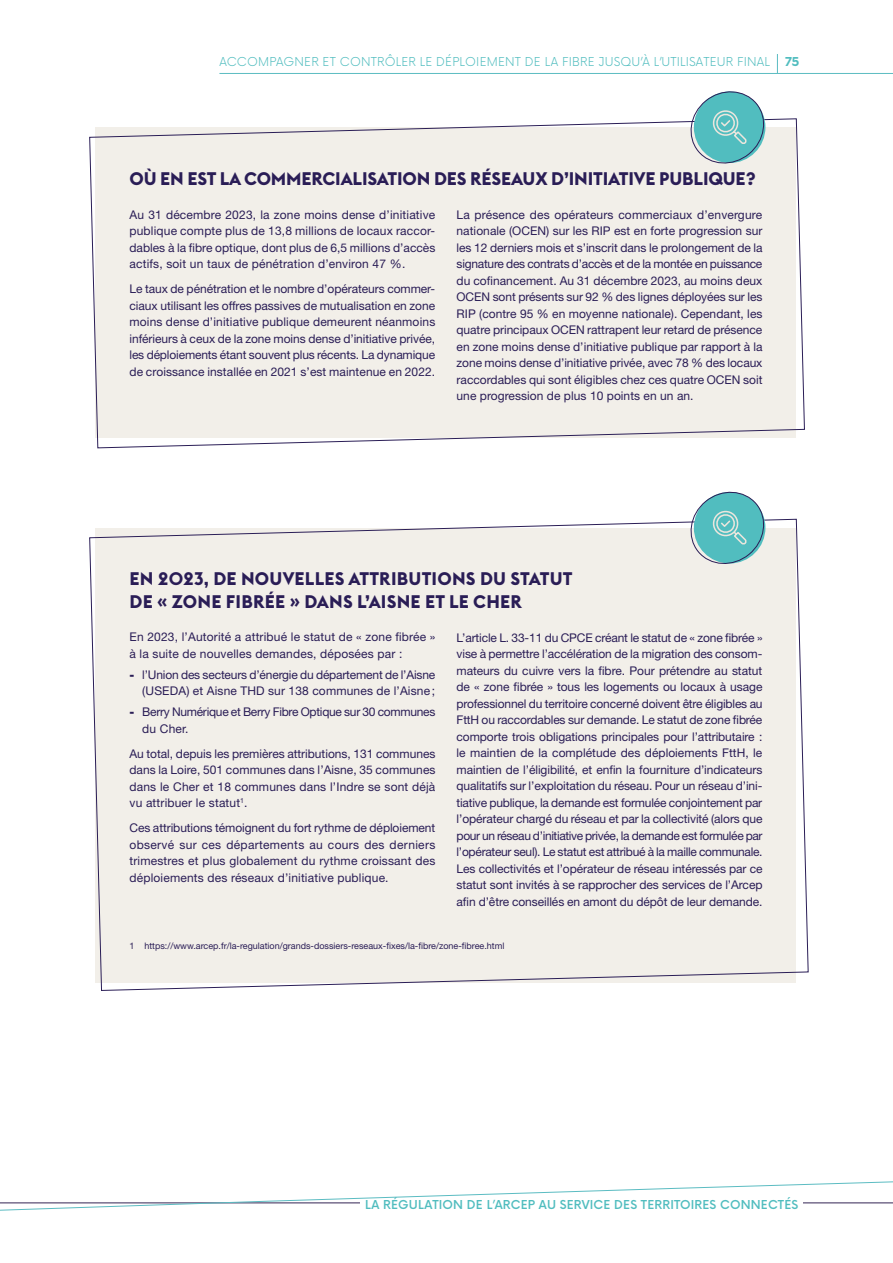
<style>
.page{position:relative;width:893px;height:1263px;background:#fff}
.page>*{position:absolute;margin:0;border:0;box-sizing:border-box;transform-origin:0 0}
.Encart_Titre{font:700 18px/22.5px "Euclid Flex";letter-spacing:.01em;color:#2a1d56}
.Encart_Titre-2{font:700 18px "Euclid Flex";letter-spacing:-.01em;color:#2a1d56}
.Encart_Txt{font:12px/16.5px "Helvetica Neue LT Std";letter-spacing:.005em;color:#2a1d56;text-align:justify}
.Encart_Txt-2{font:12px/16.5px "Helvetica Neue LT Std";letter-spacing:-.015em;color:#2a1d56;text-align:right}
.t1{font:300 12px "Now Alt";letter-spacing:.015em;color:#51bdbf}
.Encart_Txt-3{font:12px/16.5px "Helvetica Neue LT Std";letter-spacing:-.02em;color:#2a1d56}
.t2{font:500 12px "Now Alt";letter-spacing:.015em;color:#51bdbf}
.t3{font:700 12px "Now Alt";color:#51bdbf}
.Notes{font:9px "Helvetica Neue LT Std";color:#2a1d56}
.s1{font-weight:900}
</style>
<div class="page">
<svg style="left:89px;top:118px;width:716px;height:331px;background:#f1eee9"></svg>
<svg style="left:686px;top:91px;width:82px;height:76px;background:#8ecbcd"></svg>
<div style="left:89px;top:518px;width:720px;height:473px;background:#f2efe9"></div>
<svg style="left:686px;top:491px;width:82px;height:76px;background:#8ecbcd"></svg>
<svg style="left:0;top:1181px;width:893px;height:30px"></svg>
<hr style="left:219px;top:73px;width:674px;height:1px;background:#5bbcc2">
<svg style="left:777px;top:54px;width:1px;height:19px"></svg>
<p class="t1" style="left:219px;top:52px;width:552px">ACCOMPAGNER ET CONTRÔLER LE DÉPLOIEMENT DE LA FIBRE JUSQU’À L’UTILISATEUR FINAL</p>
<p class="t3" style="left:785px;top:52px;width:16px">75</p>
<p class="Encart_Titre-2" style="left:129px;top:168px;width:628px">OÙ EN EST LA COMMERCIALISATION DES RÉSEAUX D’INITIATIVE PUBLIQUE ?</p>
<p class="Encart_Txt" style="left:129px;top:206px;width:307px">Au 31 décembre 2023, la zone moins dense d’initiative publique compte plus de 13,8 millions de locaux raccor&shy;dables à la fibre optique, dont plus de 6,5 millions d’accès actifs, soit un taux de pénétration d’environ 47 %.</p>
<p class="Encart_Txt" style="left:129px;top:280px;width:307px">Le taux de pénétration et le nombre d’opérateurs commer&shy;ciaux utilisant les offres passives de mutualisation en zone moins dense d’initiative publique demeurent néanmoins inférieurs à ceux de la zone moins dense d’initiative privée, les déploiements étant souvent plus récents. La dynamique de croissance installée en 2021 s’est maintenue en 2022.</p>
<p class="Encart_Txt" style="left:457px;top:206px;width:307px">La présence des opérateurs commerciaux d’envergure nationale (OCEN) sur les RIP est en forte progression sur les 12 derniers mois et s’inscrit dans le prolongement de la signature des contrats d’accès et de la montée en puissance du cofinancement. Au 31 décembre 2023, au moins deux OCEN sont présents sur 92 % des lignes déployées sur les RIP (contre 95 % en moyenne nationale). Cependant, les quatre principaux OCEN rattrapent leur retard de présence en zone moins dense d’initiative publique par rapport à la zone moins dense d’initiative privée, avec 78 % des locaux raccordables qui sont éligibles chez ces quatre OCEN soit une progression de plus 10 points en un an.</p>
<p class="Encart_Titre" style="left:129px;top:568px;width:445px">EN 2023, DE NOUVELLES ATTRIBUTIONS DU STATUT<br>DE « ZONE FIBRÉE » DANS L’AISNE ET LE CHER</p>
<p class="Encart_Txt" style="left:129px;top:629px;width:307px">En 2023, l’Autorité a attribué le statut de « zone fibrée » à la suite de nouvelles demandes, déposées par :</p>
<p class="Encart_Txt-2" style="left:129px;top:666px;width:307px"><span class="s1">-</span> l’Union des secteurs d’énergie du département de l’Aisne (USEDA) et Aisne THD sur 138 communes de l’Aisne ;</p>
<p class="Encart_Txt-3" style="left:142px;top:703px;width:295px;text-indent:-13px"><span class="s1">-</span> Berry Numérique et Berry Fibre Optique sur 30 communes du Cher.</p>
<p class="Encart_Txt" style="left:129px;top:745px;width:307px">Au total, depuis les premières attributions, 131 communes dans la Loire, 501 communes dans l’Aisne, 35 communes dans le Cher et 18 communes dans l’Indre se sont déjà vu attribuer le statut<sup>1</sup>.</p>
<p class="Encart_Txt" style="left:129px;top:819px;width:307px">Ces attributions témoignent du fort rythme de déploiement observé sur ces départements au cours des derniers trimestres et plus globalement du rythme croissant des déploiements des réseaux d’initiative publique.</p>
<p class="Encart_Txt" style="left:457px;top:629px;width:308px">L’article L. 33-11 du CPCE créant le statut de « zone fibrée » vise à permettre l’accélération de la migration des consom&shy;mateurs du cuivre vers la fibre. Pour prétendre au statut de « zone fibrée » tous les logements ou locaux à usage professionnel du territoire concerné doivent être éligibles au FttH ou raccordables sur demande. Le statut de zone fibrée comporte trois obligations principales pour l’attributaire : le maintien de la complétude des déploiements FttH, le maintien de l’éligibilité, et enfin la fourniture d’indicateurs qualitatifs sur l’exploitation du réseau. Pour un réseau d’ini&shy;tiative publique, la demande est formulée conjointement par l’opérateur chargé du réseau et par la collectivité (alors que pour un réseau d’initiative privée, la demande est formulée par l’opérateur seul). Le statut est attribué à la maille communale.<br>Les collectivités et l’opérateur de réseau intéressés par ce statut sont invités à se rapprocher des services de l’Arcep afin d’être conseillés en amont du dépôt de leur demande.</p>
<p class="Notes" style="left:129px;top:940px;width:376px">1 https://www.arcep.fr/la-regulation/grands-dossiers-reseaux-fixes/la-fibre/zone-fibree.html</p>
<p class="t2" style="left:365px;top:1195px;width:435px">LA RÉGULATION DE L’ARCEP AU SERVICE DES TERRITOIRES CONNECTÉS</p>
</div>
